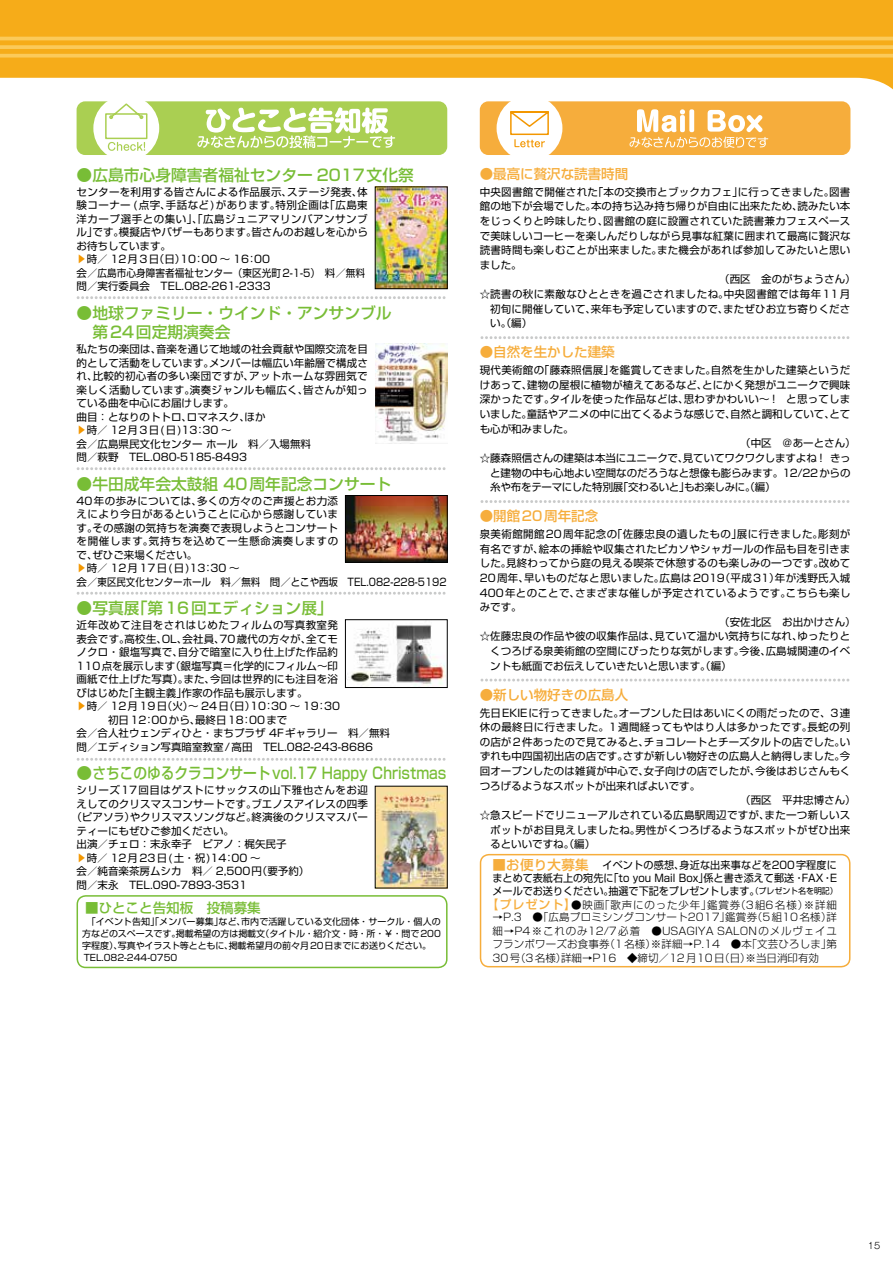
<style>
.page{position:relative;width:893px;height:1263px;background:#fff}
.page>*{position:absolute;margin:0;border:0;box-sizing:border-box;transform-origin:0 0}
.t1{font:500 15.75px/19.5px "Shin Go Pro";color:#78bd36}
.t2{font:500 13.5px "Shin Go Pro";color:#f6ad3c}
.t3{font:500 13.5px "Shin Go Pro";color:#78bd36}
.t4{font:10.5px/13.5px "Shin Go Pro";letter-spacing:.01em;color:#000}
.t5{font:10.5px/13.2px "Shin Go Pro";letter-spacing:.01em;color:#000;text-align:center;scale:.96 1}
.t6{font:300 10.5px/13.5px "Shin Go Pro";letter-spacing:.015em;color:#000;text-align:justify}
.t7{font:10.5px "Shin Go Pro";letter-spacing:.035em;color:#000}
.t8{font:10.5px "Shin Go Pro";letter-spacing:.03em;color:#000}
.t9{font:10.5px "Shin Go Pro";letter-spacing:-.01em;color:#000}
.t10{font:10.5px "Shin Go Pro";letter-spacing:-.03em;color:#000}
.t11{font:10.5px "Shin Go Pro";letter-spacing:.04em;color:#000}
.t12{font:9.75px "Shin Go Pro";color:#f39700}
.t13{font:9px/12px "Shin Go Pro";letter-spacing:-.005em;color:#000}
.t14{font:300 9px "Gothic MB101 Pro";color:#000}
.s1{font-weight:500;font-size:13.5px;color:#f6ad3c}
.s2{font-size:8.25px}
.s3{font-weight:500;font-size:12px;color:#f6ad3c}
.s4{font-weight:300}
</style>
<div class="page">
<div style="left:77px;top:101px;width:370px;height:54px;background:#aacf52;border-radius:9px"></div>
<div style="left:93px;top:95px;width:66px;height:66px;background:#fff;border-radius:50%"></div>
<svg style="left:197px;top:107px;width:198px;height:41px"></svg>
<svg style="left:104px;top:102px;width:44px;height:49px"></svg>
<svg style="left:78px;top:296px;width:367px;height:3px"></svg>
<svg style="left:78px;top:467px;width:367px;height:3px"></svg>
<svg style="left:78px;top:592px;width:367px;height:3px"></svg>
<svg style="left:78px;top:758px;width:367px;height:3px"></svg>
<img style="left:377px;top:189px;width:68px;height:98px">
<div style="left:375px;top:187px;width:72px;height:102px;border:1px solid #000"></div>
<img style="left:375px;top:344px;width:72px;height:98px">
<img style="left:347px;top:497px;width:98px;height:63px">
<div style="left:345px;top:495px;width:102px;height:67px;border:1px solid #000"></div>
<img style="left:347px;top:625px;width:98px;height:61px">
<div style="left:345px;top:620px;width:102px;height:68px;border:1px solid #000"></div>
<img style="left:377px;top:788px;width:68px;height:98px">
<svg style="left:482px;top:336px;width:367px;height:3px"></svg>
<svg style="left:482px;top:500px;width:367px;height:3px"></svg>
<svg style="left:482px;top:678px;width:367px;height:3px"></svg>
<div style="left:480px;top:101px;width:370px;height:54px;background:#f6ad3c;border-radius:9px"></div>
<div style="left:497px;top:95px;width:65px;height:66px;background:#fff;border-radius:50%"></div>
<svg style="left:510px;top:111px;width:39px;height:36px"></svg>
<svg style="left:629px;top:109px;width:139px;height:39px"></svg>
<div style="left:480px;top:854px;width:370px;height:113px;border:2px solid #f6ad3c;border-radius:9px"></div>
<div style="left:77px;top:895px;width:371px;height:73px;border:2px solid #78bd36;border-radius:9px"></div>
<svg style="left:0;top:0;width:893px;height:90px;background:#f7b93c"></svg>
<hr style="left:0;top:37px;width:893px;height:3px;background:#fbca5a">
<svg style="left:0;top:45px;width:893px;height:4px;background:#fac855"></svg>
<svg style="left:0;top:54px;width:893px;height:4px;background:#fac652"></svg>
<h1 class="t1" style="left:77px;top:163px;width:339px">●広島市心身障害者福祉センター 2017文化祭</h1>
<p class="t4" style="left:77px;top:184px;width:293px;text-align:justify">センターを利用する皆さんによる作品展示、ステージ発表、体験コーナー (点字、手話など)があります。特別企画は「広島東洋カープ選手との集い」、「広島ジュニアマリンバアンサンブル」です。模擬店やバザーもあります。皆さんのお越しを心からお待ちしています。</p>
<p class="t12" style="left:90px;top:254px;width:11px;rotate:90deg">▲</p>
<p class="t4" style="left:77px;top:251px;width:290px;text-indent:10px">時／ 12月3日（日）10：00 ～ 16：00<br>会／広島市心身障害者福祉センター（東区光町2-1-5）　料／無料問／実行委員会　TEL.082-261-2333</p>
<h1 class="t1" style="left:77px;top:301px;width:316px">●地球ファミリー・ウインド・アンサンブル　第24回定期演奏会</h1>
<p class="t4" style="left:77px;top:341px;width:293px">私たちの楽団は、音楽を通じて地域の社会貢献や国際交流を目的として活動をしています。メンバーは幅広い年齢層で構成され、比較的初心者の多い楽団ですが、アットホームな雰囲気で楽しく活動しています。演奏ジャンルも幅広く、皆さんが知っている曲を中心にお届けします。<br>曲目：となりのトトロ、ロマネスク、ほか</p>
<p class="t12" style="left:90px;top:425px;width:11px;rotate:90deg">▲</p>
<p class="t4" style="left:77px;top:422px;width:236px;text-indent:10px">時／ 12月3日(日)13：30 ～<br>会／広島県民文化センター ホール　料／入場無料問／萩野　TEL.080-5185-8493</p>
<h1 class="t1" style="left:77px;top:472px;width:316px">●牛田成年会太鼓組 40周年記念コンサート</h1>
<p class="t4" style="left:77px;top:493px;width:263px;text-align:justify">40年の歩みについては、多くの方々のご声援とお力添えにより今日があるということに心から感謝しています。その感謝の気持ちを演奏で表現しようとコンサートを開催します。気持ちを込めて一生懸命演奏しますので、ぜひご来場ください。</p>
<p class="t12" style="left:90px;top:563px;width:11px;rotate:90deg">▲</p>
<p class="t4" style="left:77px;top:561px;width:371px;text-indent:10px">時／ 12月17日(日)13：30 ～<br>会／東区民文化センターホール　料／無料　問／とこや西坂　TEL.082-228-5192</p>
<h1 class="t1" style="left:77px;top:597px;width:258px">●写真展「第16回エディション展」</h1>
<p class="t4" style="left:77px;top:617px;width:263px;text-align:justify">近年改めて注目をされはじめたフィルムの写真教室発表会です。高校生、OL、会社員、70歳代の方々が、全てモノクロ・銀塩写真で、自分で暗室に入り仕上げた作品約110点を展示します（銀塩写真＝化学的にフィルム～印画紙で仕上げた写真）。また、今回は世界的にも注目を浴びはじめた「主観主義」作家の作品も展示します。</p>
<p class="t12" style="left:90px;top:701px;width:11px;rotate:90deg">▲</p>
<p class="t4" style="left:77px;top:698px;width:315px;text-indent:10px">時／ 12月19日（火）～ 24日（日）10：30 ～ 19：30<br>　　　初日12：00から、最終日18：00まで<br>会／合人社ウェンディひと・まちプラザ 4Fギャラリー　料／無料問／エディション写真暗室教室/高田　TEL.082-243-8686</p>
<h1 class="t1" style="left:77px;top:762px;width:371px">●さちこのゆるクラコンサートvol.17 Happy Christmas</h1>
<p class="t11" style="left:77px;top:782px;width:293px">シリーズ17回目はゲストにサックスの山下雅也さんをお迎</p>
<p class="t4" style="left:77px;top:796px;width:293px">えしてのクリスマスコンサートです。ブエノスアイレスの四季</p>
<p class="t4" style="left:71px;top:809px;width:298px">（ピアソラ）やクリスマスソングなど。終演後のクリスマスパー</p>
<p class="t4" style="left:77px;top:823px;width:159px">ティーにもぜひご参加ください。</p>
<p class="t4" style="left:77px;top:836px;width:212px">出演／チェロ：末永幸子　ピアノ：梶矢民子</p>
<p class="t12" style="left:90px;top:852px;width:11px;rotate:90deg">▲</p>
<p class="t4" style="left:77px;top:850px;width:234px;text-indent:10px">時／ 12月23日(土・祝)14：00 ～<br>会／純音楽茶房ムシカ　料／ 2,500円（要予約）問／末永　TEL.090-7893-3531</p>
<p class="t3" style="left:85px;top:896px;width:177px">■ひとこと告知板　投稿募集</p>
<p class="t13" style="left:82px;top:915px;width:360px">　「イベント告知」「メンバー募集」など、市内で活躍している文化団体・サークル・個人の方などのスペースです。掲載希望の方は掲載文（タイトル・紹介文・時・所・￥・問で200字程度）、写真やイラスト等とともに、掲載希望月の前々月20日までにお送りください。TEL.082-244-0750</p>
<p class="t2" style="left:480px;top:163px;width:150px">●最高に贅沢な読書時間</p>
<p class="t4" style="left:480px;top:184px;width:372px">中央図書館で開催された「本の交換市とブックカフェ」に行ってきました。図書</p>
<p class="t4" style="left:480px;top:198px;width:372px">館の地下が会場でした。本の持ち込み持ち帰りが自由に出来たため、読みたい本</p>
<p class="t4" style="left:480px;top:213px;width:372px">をじっくりと吟味したり、図書館の庭に設置されていた読書兼カフェスペース</p>
<p class="t4" style="left:480px;top:228px;width:372px">で美味しいコーヒーを楽しんだりしながら見事な紅葉に囲まれて最高に贅沢な</p>
<p class="t4" style="left:480px;top:242px;width:372px">読書時間も楽しむことが出来ました。また機会があれば参加してみたいと思い</p>
<p class="t4" style="left:480px;top:257px;width:43px">ました。</p>
<p class="t4" style="left:719px;top:271px;width:138px">（西区　金のがちょうさん）</p>
<p class="t7" style="left:480px;top:285px;width:372px">☆読書の秋に素敵なひとときを過ごされましたね。中央図書館では毎年11月</p>
<p class="t4" style="left:490px;top:301px;width:362px">初旬に開催していて、来年も予定していますので、またぜひお立ち寄りくださ</p>
<p class="t4" style="left:490px;top:315px;width:43px">い。（編）</p>
<p class="t2" style="left:480px;top:341px;width:136px">●自然を生かした建築</p>
<p class="t4" style="left:480px;top:362px;width:372px">現代美術館の「藤森照信展」を鑑賞してきました。自然を生かした建築というだ</p>
<p class="t4" style="left:480px;top:377px;width:372px">けあって、建物の屋根に植物が植えてあるなど、とにかく発想がユニークで興味</p>
<p class="t4" style="left:480px;top:391px;width:372px">深かったです。タイルを使った作品などは、思わずかわいい～ !　と思ってしま</p>
<p class="t4" style="left:480px;top:406px;width:372px">いました。童話やアニメの中に出てくるような感じで、自然と調和していて、とて</p>
<p class="t4" style="left:480px;top:421px;width:96px">も心が和みました。</p>
<p class="t4" style="left:740px;top:435px;width:117px">（中区　＠あーとさん）</p>
<p class="t9" style="left:480px;top:449px;width:372px">☆藤森照信さんの建築は本当にユニークで、見ていてワクワクしますよね！ きっ</p>
<p class="t4" style="left:490px;top:465px;width:362px">と建物の中も心地よい空間なのだろうなと想像も膨らみます。12/22からの</p>
<p class="t10" style="left:490px;top:479px;width:287px">糸や布をテーマにした特別展「交わるいと」もお楽しみに。（編）</p>
<p class="t2" style="left:480px;top:505px;width:120px">●開館20周年記念</p>
<p class="t7" style="left:480px;top:525px;width:372px">泉美術館開館20周年記念の「佐藤忠良の遺したもの」展に行きました。彫刻が</p>
<p class="t4" style="left:480px;top:541px;width:372px">有名ですが、絵本の挿絵や収集されたピカソやシャガールの作品も目を引きま</p>
<p class="t4" style="left:480px;top:555px;width:372px">した。見終わってから庭の見える喫茶で休憩するのも楽しみの一つです。改めて</p>
<p class="t7" style="left:480px;top:569px;width:372px">20周年、早いものだなと思いました。広島は2019（平成31）年が浅野氏入城</p>
<p class="t8" style="left:480px;top:584px;width:372px">400年とのことで、さまざまな催しが予定されているようです。こちらも楽し</p>
<p class="t4" style="left:480px;top:599px;width:43px">みです。</p>
<p class="t4" style="left:719px;top:614px;width:138px">（安佐北区　お出かけさん）</p>
<p class="t4" style="left:480px;top:628px;width:372px">☆佐藤忠良の作品や彼の収集作品は、見ていて温かい気持ちになれ、ゆったりと</p>
<p class="t4" style="left:490px;top:643px;width:362px">くつろげる泉美術館の空間にぴったりな気がします。今後、広島城関連のイベ</p>
<p class="t4" style="left:490px;top:658px;width:243px">ントも紙面でお伝えしていきたいと思います。（編）</p>
<p class="t2" style="left:480px;top:683px;width:150px">●新しい物好きの広島人</p>
<p class="t4" style="left:480px;top:705px;width:372px">先日EKIEに行ってきました。オープンした日はあいにくの雨だったので、3連</p>
<p class="t8" style="left:480px;top:719px;width:372px">休の最終日に行きました。1週間経ってもやはり人は多かったです。長蛇の列</p>
<p class="t4" style="left:480px;top:734px;width:372px">の店が2件あったので見てみると、チョコレートとチーズタルトの店でした。い</p>
<p class="t4" style="left:480px;top:748px;width:372px">ずれも中四国初出店の店です。さすが新しい物好きの広島人と納得しました。今</p>
<p class="t4" style="left:480px;top:763px;width:372px">回オープンしたのは雑貨が中心で、女子向けの店でしたが、今後はおじさんもく</p>
<p class="t4" style="left:480px;top:778px;width:222px">つろげるようなスポットが出来ればよいです。</p>
<p class="t4" style="left:740px;top:792px;width:117px">（西区　平井忠博さん）</p>
<p class="t4" style="left:480px;top:807px;width:372px">☆急スピードでリニューアルされている広島駅周辺ですが、また一つ新しいス</p>
<p class="t4" style="left:490px;top:822px;width:362px">ポットがお目見えしましたね。男性がくつろげるようなスポットがぜひ出来</p>
<p class="t4" style="left:490px;top:836px;width:106px">るといいですね。（編）</p>
<p class="t5" style="left:487px;top:857px;width:367px"><span class="s1">■お便り大募集　</span>イベントの感想、身近な出来事などを200字程度にまとめて表紙右上の宛先に「to you Mail Box」係と書き添えて郵送・FAX・Eメールでお送りください。抽選で下記をプレゼントします。<span class="s2">（プレゼント名を明記）</span><span class="s3">【プレゼント】</span><span class="s4">●映画「歌声にのった少年」鑑賞券（3組6名様）※詳細</span></p>
<p class="t6" style="left:493px;top:909px;width:346px">→P.3　●「広島プロミシングコンサート2017」鑑賞券（5組10名様）詳細→P4※これのみ12/7必着　●USAGIYA SALONのメルヴェイユフランボワーズお食事券（1名様）※詳細→P.14　●本「文芸ひろしま」第30号（3名様）詳細→P16　◆締切／12月10日（日）※当日消印有効</p>
<p class="t14" style="left:868px;top:1238px;width:14px">15</p>
</div>
